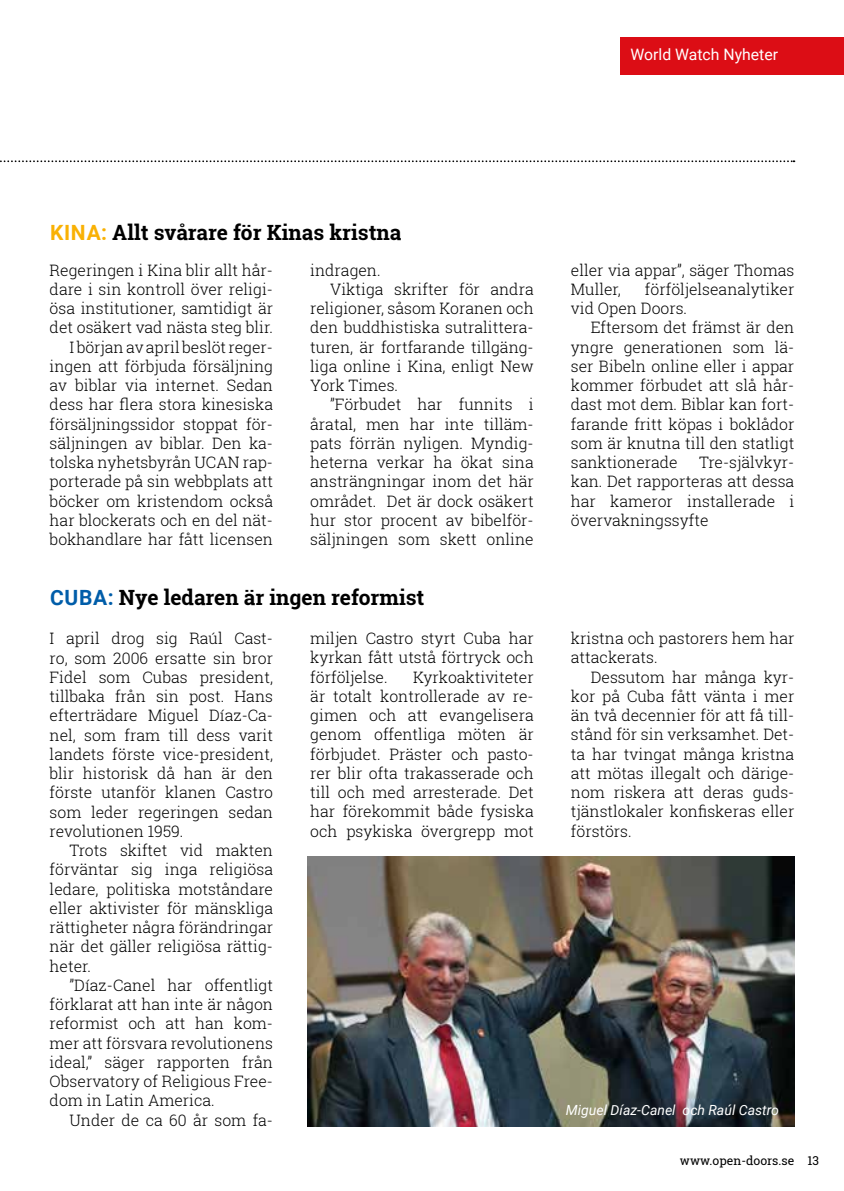
<style>
.page{position:relative;width:844px;height:1191px;background:#fff}
.page>*{position:absolute;margin:0;border:0;box-sizing:border-box;transform-origin:0 0}
.t1{font:700 21px "Roboto Slab";color:#000}
.t2{font:300 15.75px/19.2px "Roboto Slab";color:#000;text-align:justify}
.t3{font:15.75px "Roboto";color:#fff}
.t4{font:italic 14px "Roboto";color:#fff}
.t5{font:12.25px "Roboto Slab";color:#000}
.s1{font-family:"Roboto";color:#f9b104}
.s2{font-family:"Roboto";color:#005da9}
</style>
<div class="page">
<img style="left:308px;top:856px;width:486px;height:270px">
<svg style="left:0;top:160px;width:794px;height:2px"></svg>
<div style="left:620px;top:37px;width:223px;height:37px;background:#dc0d15"></div>
<p class="t3" style="left:630px;top:44px;width:149px">World Watch Nyheter</p>
<h1 class="t1" style="left:50px;top:218px;width:353px"><span class="s1">KINA:</span> Allt svårare för Kinas kristna</h1>
<p class="t2" style="left:50px;top:260px;width:225px;text-align:right">Regeringen i Kina blir allt hår&shy;dare i sin kontroll över religi&shy;ösa institutioner, samtidigt är det osäkert vad nästa steg blir.<br>I början av april beslöt reger&shy;ingen att förbjuda försäljning av biblar via internet. Sedan dess har flera stora kinesiska försäljningssidor stoppat för&shy;säljningen av biblar. Den ka&shy;tolska nyhetsbyrån UCAN rap&shy;porterade på sin webbplats att böcker om kristendom också har blockerats och en del nät&shy;bokhandlare har fått licensen</p>
<p class="t2" style="left:310px;top:260px;width:72px">indragen.</p>
<p class="t2" style="left:330px;top:279px;width:205px">Viktiga skrifter för andra</p>
<p class="t2" style="left:310px;top:298px;width:225px">religioner, såsom Koranen och</p>
<p class="t2" style="left:310px;top:317px;width:225px">den buddhistiska sutralittera-</p>
<p class="t2" style="left:310px;top:337px;width:225px">turen, är fortfarande tillgäng-</p>
<p class="t2" style="left:310px;top:356px;width:225px">liga online i Kina, enligt New</p>
<p class="t2" style="left:310px;top:375px;width:89px">York Times.</p>
<p class="t2" style="left:330px;top:394px;width:205px">”Förbudet har funnits i</p>
<p class="t2" style="left:310px;top:414px;width:225px">åratal, men har inte tilläm-</p>
<p class="t2" style="left:310px;top:433px;width:225px">pats förrän nyligen. Myndig-</p>
<p class="t2" style="left:310px;top:452px;width:225px">heterna verkar ha ökat sina</p>
<p class="t2" style="left:310px;top:471px;width:225px">ansträngningar inom det här</p>
<p class="t2" style="left:310px;top:491px;width:225px">området. Det är dock osäkert</p>
<p class="t2" style="left:310px;top:510px;width:225px">hur stor procent av bibelför-</p>
<p class="t2" style="left:310px;top:529px;width:225px">säljningen som skett online</p>
<h1 class="t1" style="left:50px;top:583px;width:376px"><span class="s2">CUBA:</span> Nye ledaren är ingen reformist</h1>
<p class="t2" style="left:50px;top:628px;width:225px">I april drog sig Raúl Cast&shy;ro, som 2006 ersatte sin bror Fidel som Cubas president, tillbaka från sin post. Hans efterträdare Miguel Díaz-Ca&shy;nel, som fram till dess varit landets förste vice-president, blir historisk då han är den förste utanför klanen Castro som leder regeringen sedan revolutionen 1959.</p>
<p class="t2" style="left:50px;top:840px;width:225px;text-indent:20px">Trots skiftet vid makten förväntar sig inga religiösa ledare, politiska motståndare eller aktivister för mänskliga rättigheter några förändringar när det gäller religiösa rättig&shy;heter.</p>
<p class="t2" style="left:50px;top:975px;width:225px;text-indent:20px">”Díaz-Canel har offentligt förklarat att han inte är någon reformist och att han kom&shy;mer att försvara revolutionens ideal,” säger rapporten från Observatory of Religious Free&shy;dom in Latin America.</p>
<p class="t2" style="left:69px;top:1109px;width:205px">Under de ca 60 år som fa-</p>
<p class="t2" style="left:310px;top:628px;width:225px">miljen Castro styrt Cuba har kyrkan fått utstå förtryck och förföljelse.</p>
<p class="t2" style="left:310px;top:667px;width:225px;text-indent:103px">Kyrkoaktiviteter är totalt kontrollerade av re&shy;gimen och att evangelisera genom offentliga möten är förbjudet. Präster och pasto&shy;rer blir ofta trakasserade och till och med arresterade. Det har förekommit både fysiska och psykiska övergrepp mot</p>
<p class="t2" style="left:570px;top:260px;width:225px">eller via appar”, säger Thomas<br>Muller,</p>
<p class="t2" style="left:570px;top:279px;width:225px;text-indent:74px">förföljelseanalytiker vid Open Doors.</p>
<p class="t2" style="left:570px;top:317px;width:225px;text-indent:20px">Eftersom det främst är den yngre generationen som lä&shy;ser Bibeln online eller i appar kommer förbudet att slå hår&shy;dast mot dem. Biblar kan fort&shy;farande fritt köpas i boklådor som är knutna till den statligt sanktionerade</p>
<p class="t2" style="left:570px;top:452px;width:225px;text-indent:128px">Tre-självkyr&shy;kan. Det rapporteras att dessa har kameror installerade i övervakningssyfte</p>
<p class="t2" style="left:570px;top:628px;width:225px">kristna och pastorers hem har attackerats.</p>
<p class="t2" style="left:570px;top:667px;width:225px;text-indent:20px">Dessutom har många kyr&shy;kor på Cuba fått vänta i mer än två decennier för att få till&shy;stånd för sin verksamhet. Det&shy;ta har tvingat många kristna att mötas illegalt och därige&shy;nom riskera att deras guds&shy;tjänstlokaler konfiskeras eller förstörs.</p>
<p class="t4" style="left:566px;top:1099px;width:214px">Miguel Díaz-Canel och Raúl Castro</p>
<p class="t5" style="left:679px;top:1152px;width:141px">www.open-doors.se 13</p>
</div>
